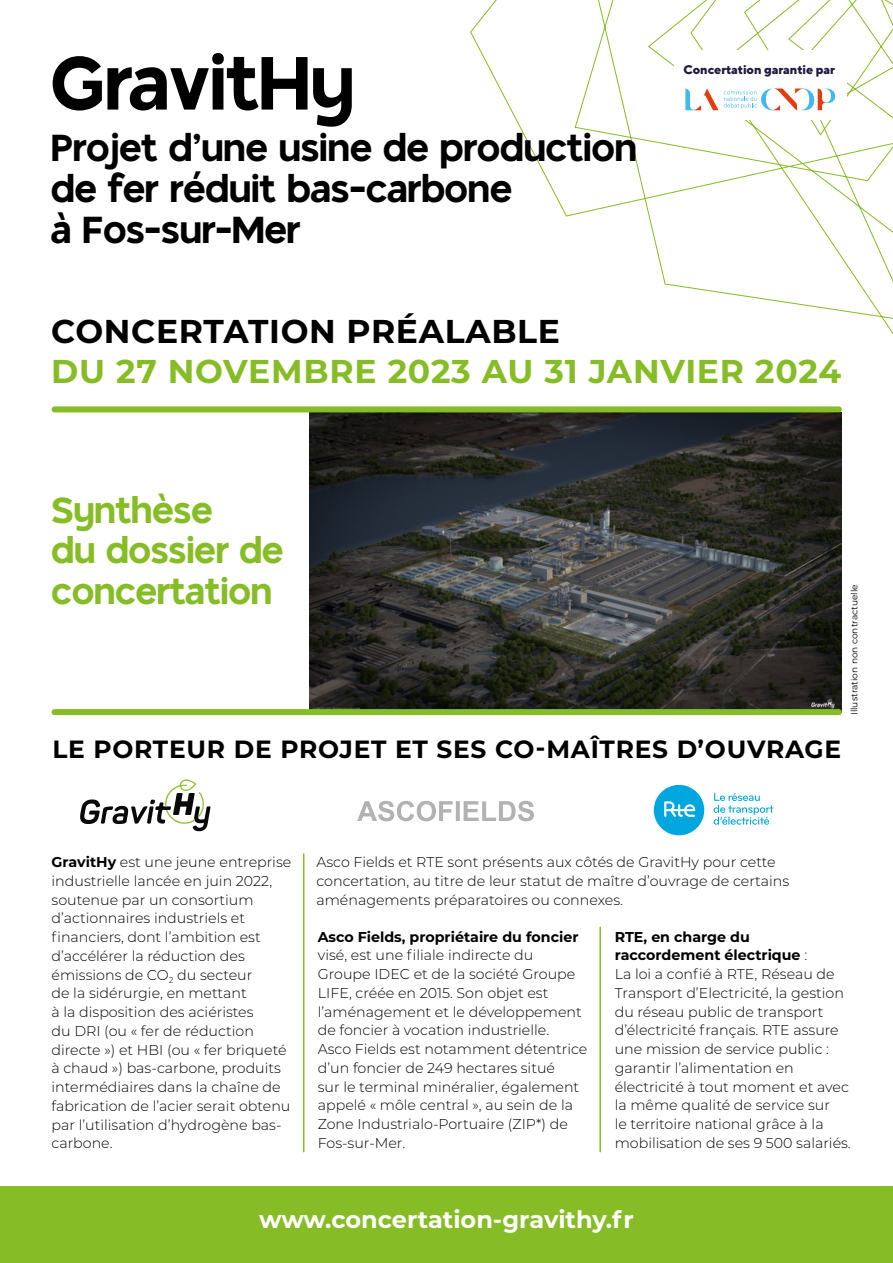
<style>
.page{position:relative;width:893px;height:1263px;background:#fff}
.page>*{position:absolute;margin:0;border:0;box-sizing:border-box;transform-origin:0 0}
.t1{font:74.4px "Tango Sans";color:#000}
.t2{font:37.2px/41px "Tango Sans";color:#000}
.t3{font:35.7px/40.5px "Tango Sans";color:#86bc25}
.t4{font:700 33px "Montserrat";letter-spacing:.025em;color:#86bc25}
.t5{font:700 33px "Montserrat";letter-spacing:.02em;color:#000}
.t6{font:700 24.9px "Montserrat";letter-spacing:.03em;color:#000}
.t7{font:700 24px "Montserrat";color:#fff}
.t8{font:300 14.25px/18.8px "Montserrat";color:#000}
.t9{font:700 14.25px "Montserrat";color:#000}
.t10{font:800 12.45px "TT Norms";letter-spacing:-.01em;color:#201a41}
.t11{font:9px "Montserrat";color:#000}
.s1{font-weight:700}
</style>
<div class="page">
<div style="left:0;top:1186px;width:893px;height:77px;background:#86bc25"></div>
<img style="left:309px;top:412px;width:533px;height:300px">
<svg style="left:470px;top:0;width:423px;height:456px"></svg>
<div style="left:674px;top:50px;width:173px;height:70px;background:#fff"></div>
<svg style="left:685px;top:88px;width:33px;height:22px"></svg>
<svg style="left:724px;top:89px;width:111px;height:21px"></svg>
<svg style="left:80px;top:779px;width:131px;height:52px"></svg>
<div style="left:654px;top:785px;width:50px;height:50px;background:#00a7de;border-radius:50%"></div>
<svg style="left:664px;top:801px;width:31px;height:16px"></svg>
<svg style="left:714px;top:793px;width:59px;height:32px"></svg>
<div style="left:55px;top:406px;width:784px;height:6px;background:#86bc25"></div>
<div style="left:55px;top:709px;width:784px;height:6px;background:#86bc25"></div>
<hr style="left:303px;top:854px;width:1px;height:298px;background:#86bc25">
<hr style="left:599px;top:927px;width:2px;height:225px;background:#86bc25">
<svg style="left:357px;top:801px;width:177px;height:20px"></svg>
<h1 class="t1" style="left:51px;top:36px;width:305px">GravitHy</h1>
<h2 class="t2" style="left:51px;top:127px;width:587px">Projet d’une usine de production de fer réduit bas-carbone<br>à Fos-sur-Mer</h2>
<p class="t10" style="left:683px;top:62px;width:153px">Concertation garantie par</p>
<h3 class="t5" style="left:51px;top:308px;width:510px">CONCERTATION PRÉALABLE</h3>
<h3 class="t4" style="left:51px;top:347px;width:792px">DU 27 NOVEMBRE 2023 AU 31 JANVIER 2024</h3>
<h3 class="t3" style="left:52px;top:490px;width:233px">Synthèse<br>du dossier de concertation</h3>
<h3 class="t6" style="left:52px;top:731px;width:790px">LE PORTEUR DE PROJET ET SES CO-MAÎTRES D’OUVRAGE</h3>
<p class="t11" style="left:848px;top:715px;width:132px;rotate:-90deg">Illustration non contractuelle</p>
<p class="t8" style="left:52px;top:852px;width:241px"><span class="s1">GravitHy</span> est une jeune entreprise industrielle lancée en juin 2022, soutenue par un consortium d’actionnaires industriels et financiers, dont l’ambition est d’accélérer la réduction des émissions de CO<sub>2</sub> du secteur<br>de la sidérurgie, en mettant<br>à la disposition des aciéristes<br>du DRI (ou « fer de réduction directe ») et HBI (ou « fer briqueté à chaud ») bas-carbone, produits intermédiaires dans la chaîne de fabrication de l’acier serait obtenu par l’utilisation d’hydrogène bas&shy;carbone.</p>
<p class="t8" style="left:316px;top:852px;width:474px">Asco Fields et RTE sont présents aux côtés de GravitHy pour cette concertation, au titre de leur statut de maître d’ouvrage de certains aménagements préparatoires ou connexes.</p>
<p class="t9" style="left:318px;top:926px;width:262px">Asco Fields, propriétaire du foncier</p>
<p class="t8" style="left:318px;top:945px;width:271px">visé, est une filiale indirecte du Groupe IDEC et de la société Groupe LIFE, créée en 2015. Son objet est l’aménagement et le développement de foncier à vocation industrielle.<br>Asco Fields est notamment détentrice d’un foncier de 249 hectares situé<br>sur le terminal minéralier, également appelé « môle central », au sein de la Zone Industrialo-Portuaire (ZIP*) de Fos-sur-Mer.</p>
<p class="t8" style="left:615px;top:927px;width:238px"><span class="s1">RTE, en charge du raccordement électrique</span> :<br>La loi a confié à RTE, Réseau de<br>Transport d’Electricité, la gestion du réseau public de transport d’électricité français. RTE assure une mission de service public : garantir l’alimentation en électricité à tout moment et avec la même qualité de service sur<br>le territoire national grâce à la mobilisation de ses 9 500 salariés.</p>
<h3 class="t7" style="left:259px;top:1202px;width:376px">www.concertation-gravithy.fr</h3>
</div>
